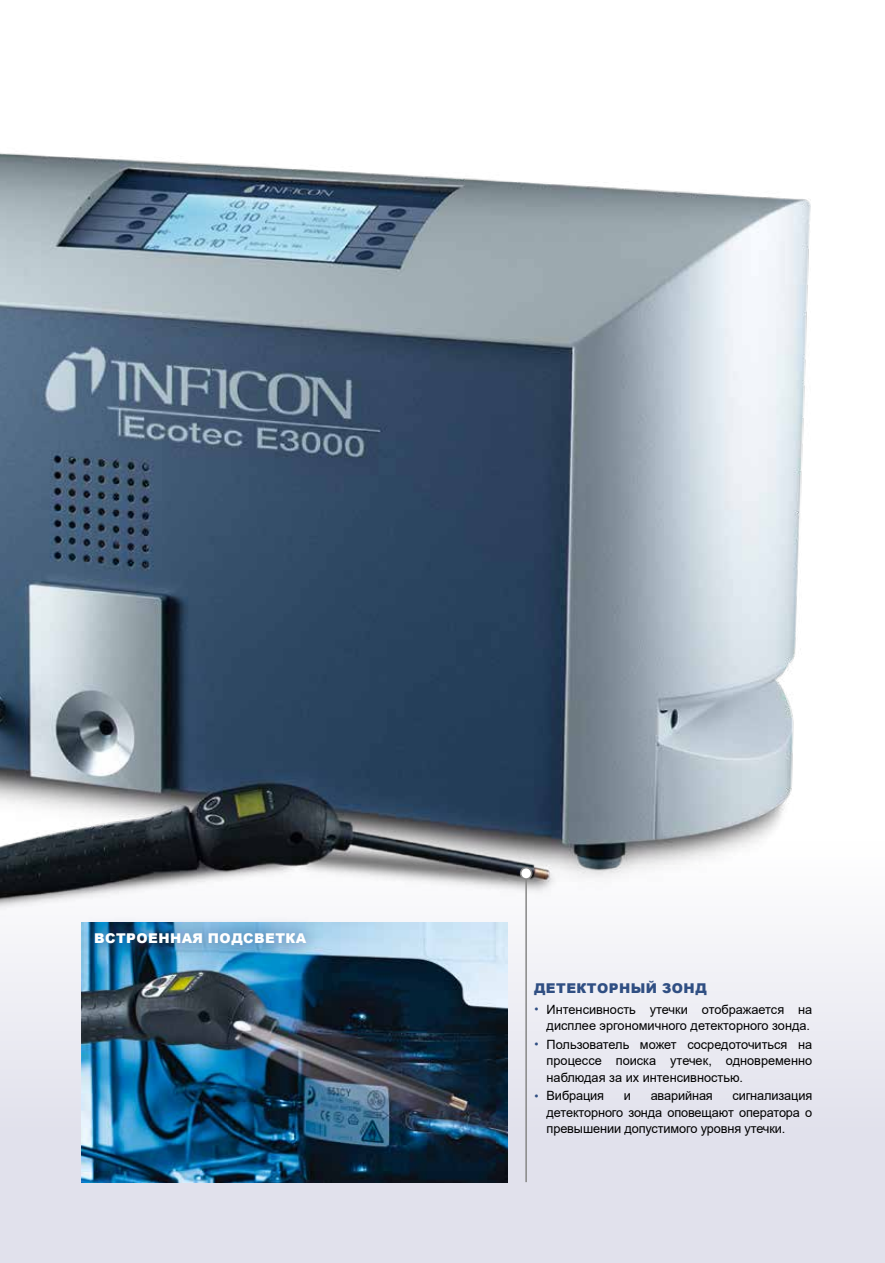
<style>
.page{position:relative;width:885px;height:1263px;background:#fff}
.page>*{position:absolute;margin:0;border:0;box-sizing:border-box;transform-origin:0 0}
.t1{font:900 13.5px "Arial";letter-spacing:.035em;color:#fff}
.t2{font:900 13.5px "Arial";letter-spacing:.035em;color:#304f83}
.t3{font:12.75px/16.5px "Arial";color:#000;text-align:justify}
.s1{font-family:"HK Grotesk";color:#304f83}
</style>
<div class="page">
<div style="left:0;top:842px;width:884px;height:421px;background:linear-gradient(to bottom,#fcfcfd,#d9d9e7)"></div>
<img style="left:0;top:153px;width:824px;height:764px">
<img style="left:81px;top:923px;width:426px;height:259px">
<svg style="left:79px;top:917px;width:242px;height:44px"></svg>
<hr style="left:525px;top:876px;width:2px;height:306px;background:#878786">
<div style="left:520px;top:868px;width:11px;height:11px;background:#fff;border-radius:50%"></div>
<div style="left:520px;top:867px;width:12px;height:13px;border:2px solid #878786;border-radius:50%"></div>
<p class="t1" style="left:94px;top:928px;width:214px">ВСТРОЕННАЯ ПОДСВЕТКА</p>
<p class="t2" style="left:534px;top:978px;width:174px">ДЕТЕКТОРНЫЙ ЗОНД</p>
<p class="t3" style="left:534px;top:1001px;width:280px;text-align:right"><span class="s1">•</span> Интенсивность утечки отображается на дисплее эргономичного детекторного зонда.</p>
<p class="t3" style="left:546px;top:1036px;width:267px;text-indent:-13px"><span class="s1">•</span> Пользователь может сосредоточиться на процессе поиска утечек, одновременно наблюдая за их интенсивностью.</p>
<p class="t3" style="left:534px;top:1087px;width:72px"><span class="s1">•</span> Вибрация</p>
<p class="t3" style="left:623px;top:1087px;width:9px">и</p>
<p class="t3" style="left:650px;top:1087px;width:64px">аварийная</p>
<p class="t3" style="left:546px;top:1087px;width:267px;text-indent:186px">сигнализация детекторного зонда оповещают оператора о превышении допустимого уровня утечки.</p>
</div>
